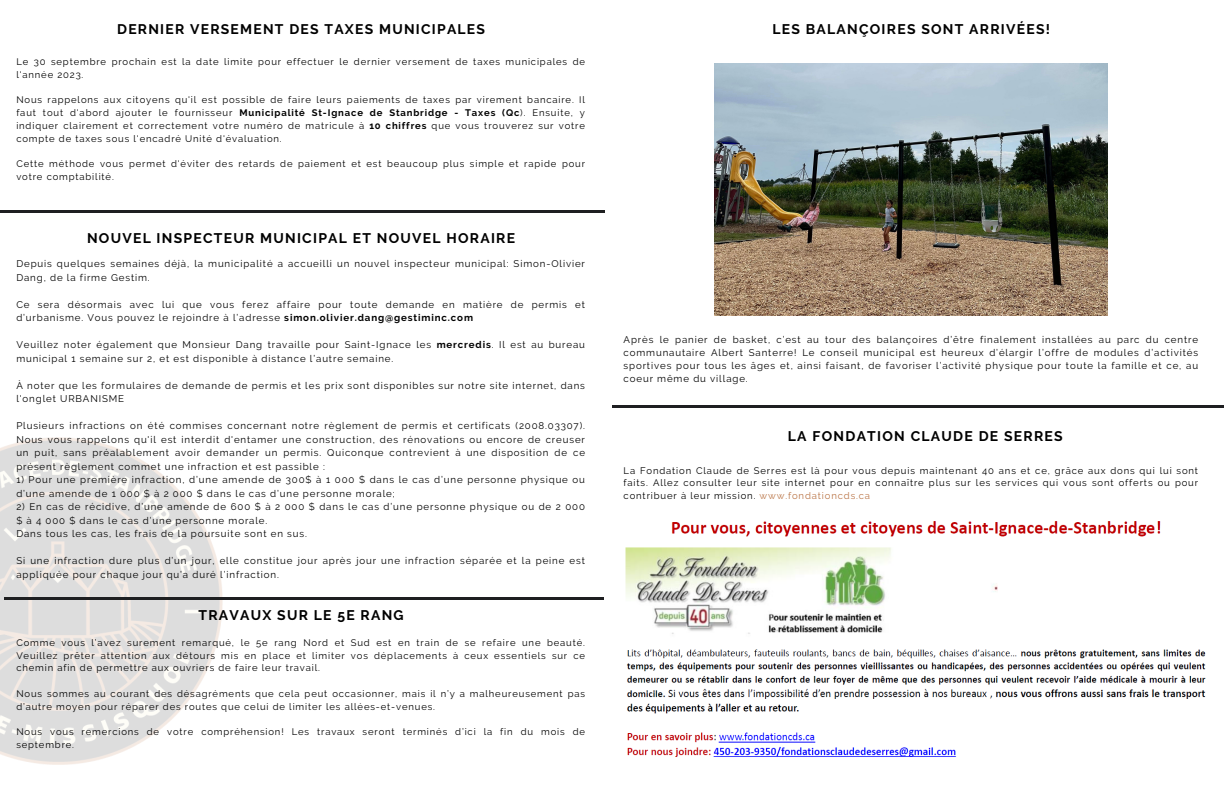
<style>
.page{position:relative;width:1224px;height:792px;background:#fff}
.page>*{position:absolute;margin:0;border:0;box-sizing:border-box;transform-origin:0 0}
.t1{font:700 13.9px "Raleway";letter-spacing:.09em;color:#000}
.t2{font:9.7px/13.5px "Raleway";letter-spacing:.09em;color:#000}
.t3{font:9.5px/12.8px "Raleway";letter-spacing:.09em;color:#000}
.s1{font-weight:700}
.s2{color:#ba7547}
</style>
<div class="page">
<img style="left:0;top:437px;width:269px;height:328px">
<hr style="left:0;top:210px;width:605px;height:3px;background:#1e1f21">
<img style="left:715px;top:63px;width:393px;height:252px">
<hr style="left:4px;top:597px;width:608px;height:2px;background:#1e1f21">
<hr style="left:612px;top:405px;width:612px;height:3px;background:#1e1f21">
<img style="left:604px;top:521px;width:602px;height:236px">
<p class="t1" style="left:117px;top:21px;width:369px">DERNIER VERSEMENT DES TAXES MUNICIPALES</p>
<p class="t3" style="left:16px;top:55px;width:570px">Le 30 septembre prochain est la date limite pour effectuer le dernier versement de taxes municipales de l'année 2023.</p>
<p class="t3" style="left:16px;top:94px;width:570px;text-align:justify">Nous rappelons aux citoyens qu'il est possible de faire leurs paiements de taxes par virement bancaire. Il faut tout d'abord ajouter le fournisseur <span class="s1">Municipalité St-Ignace de Stanbridge - Taxes (Qc</span>). Ensuite, y indiquer clairement et correctement votre numéro de matricule à <span class="s1">10 chiffres</span> que vous trouverez sur votre compte de taxes sous l'encadré Unité d'évaluation.</p>
<p class="t3" style="left:16px;top:157px;width:570px">Cette méthode vous permet d'éviter des retards de paiement et est beaucoup plus simple et rapide pour votre comptabilité.</p>
<p class="t1" style="left:87px;top:229px;width:430px">NOUVEL INSPECTEUR MUNICIPAL ET NOUVEL HORAIRE</p>
<p class="t2" style="left:16px;top:257px;width:570px">Depuis quelques semaines déjà, la municipalité a accueilli un nouvel inspecteur municipal: Simon-Olivier<br>Dang, de la firme Gestim.</p>
<p class="t2" style="left:16px;top:297px;width:570px">Ce sera désormais avec lui que vous ferez affaire pour toute demande en matière de permis et d’urbanisme. Vous pouvez le rejoindre à l’adresse <span class="s1">simon.olivier.dang@gestiminc.com</span></p>
<p class="t2" style="left:16px;top:338px;width:570px">Veuillez noter également que Monsieur Dang travaille pour Saint-Ignace les <span class="s1">mercredis</span>. Il est au bureau municipal 1 semaine sur 2, et est disponible à distance l’autre semaine.</p>
<p class="t2" style="left:16px;top:378px;width:570px">À noter que les formulaires de demande de permis et les prix sont disponibles sur notre site internet, dans l'onglet URBANISME</p>
<p class="t2" style="left:16px;top:419px;width:570px;text-align:justify">Plusieurs infractions on été commises concernant notre règlement de permis et certificats (2008.03307).<br>Nous vous rappelons qu'il est interdit d'entamer une construction, des rénovations ou encore de creuser un puit, sans préalablement avoir demander un permis. Quiconque contrevient à une disposition de ce présent règlement commet une infraction et est passible :</p>
<p class="t2" style="left:16px;top:473px;width:570px">1) Pour une première infraction, d’une amende de 300$ à 1 000 $ dans le cas d’une personne physique ou d’une amende de 1 000 $ à 2 000 $ dans le cas d’une personne morale;</p>
<p class="t2" style="left:16px;top:500px;width:570px">2) En cas de récidive, d’une amende de 600 $ à 2 000 $ dans le cas d’une personne physique ou de 2 000 $ à 4 000 $ dans le cas d’une personne morale.</p>
<p class="t2" style="left:16px;top:527px;width:292px">Dans tous les cas, les frais de la poursuite sont en sus.</p>
<p class="t2" style="left:16px;top:554px;width:570px">Si une infraction dure plus d’un jour, elle constitue jour après jour une infraction séparée et la peine est appliquée pour chaque jour qu’a duré l’infraction.</p>
<p class="t1" style="left:198px;top:607px;width:207px">TRAVAUX SUR LE 5E RANG</p>
<p class="t3" style="left:16px;top:636px;width:570px;text-align:justify">Comme vous l’avez surement remarqué, le 5e rang Nord et Sud est en train de se refaire une beauté.<br>Veuillez prêter attention aux détours mis en place et limiter vos déplacements à ceux essentiels sur ce chemin afin de permettre aux ouvriers de faire leur travail.</p>
<p class="t3" style="left:16px;top:687px;width:570px">Nous sommes au courant des désagréments que cela peut occasionner, mais il n’y a malheureusement pas d’autre moyen pour réparer des routes que celui de limiter les allées-et-venues.</p>
<p class="t3" style="left:16px;top:725px;width:570px">Nous vous remercions de votre compréhension! Les travaux seront terminés d’ici la fin du mois de septembre.</p>
<p class="t1" style="left:773px;top:21px;width:279px">LES BALANÇOIRES SONT ARRIVÉES!</p>
<p class="t2" style="left:624px;top:333px;width:576px;line-height:13px;text-align:justify">Après le panier de basket, c’est au tour des balançoires d’être finalement installées au parc du centre communautaire Albert Santerre! Le conseil municipal est heureux d’élargir l’offre de modules d’activités sportives pour tous les âges et, ainsi faisant, de favoriser l’activité physique pour toute la famille et ce, au coeur même du village.</p>
<p class="t1" style="left:788px;top:428px;width:276px">LA FONDATION CLAUDE DE SERRES</p>
<p class="t3" style="left:624px;top:464px;width:576px;text-align:justify">La Fondation Claude de Serres est là pour vous depuis maintenant 40 ans et ce, grâce aux dons qui lui sont faits. Allez consulter leur site internet pour en connaître plus sur les services qui vous sont offerts ou pour contribuer à leur mission. <span class="s2">www.fondationcds.ca</span></p>
</div>
